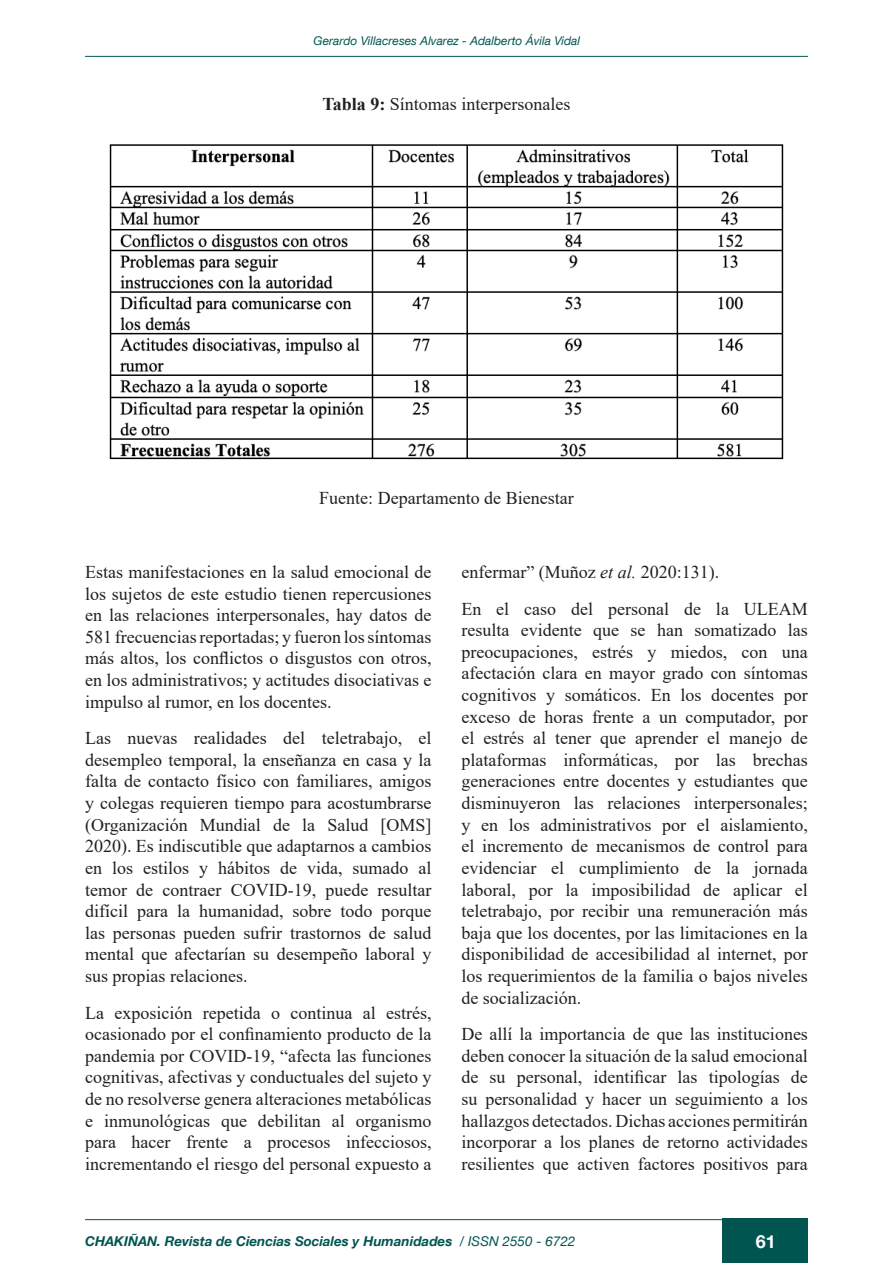
<style>
.page{position:relative;width:893px;height:1263px;background:#fff}
.page>*{position:absolute;margin:0;border:0;box-sizing:border-box;transform-origin:0 0}
.No_Spacing{font:18px/21.6px "Times New Roman";color:#231f20;text-align:justify}
.t1{font:700 18px "Helvetica Neue LT Com";color:#fff}
.t2{font:italic 700 13.5px "Helvetica Neue LT Com";color:#005551}
.t3{font:italic 12px "Helvetica Neue LT Com";color:#005551}
.s1{font-weight:700}
.s2{font-style:italic}
.s3{font-weight:400}
</style>
<div class="page">
<hr style="left:85px;top:56px;width:723px;height:1px;background:#005551">
<div style="left:723px;top:1219px;width:85px;height:44px;background:#005551"></div>
<hr style="left:85px;top:1219px;width:723px;height:1px;background:#005551">
<img style="left:109px;top:144px;width:675px;height:316px">
<p class="t3" style="left:314px;top:33px;width:268px">Gerardo Villacreses Alvarez - Adalberto Ávila Vidal</p>
<p class="No_Spacing" style="left:323px;top:93px;width:249px"><span class="s1">Tabla 9:</span> Síntomas interpersonales</p>
<p class="No_Spacing" style="left:319px;top:486px;width:256px">Fuente: Departamento de Bienestar</p>
<p class="No_Spacing" style="left:85px;top:561px;width:348px">Estas manifestaciones en la salud emocional de los sujetos de este estudio tienen repercusiones en las relaciones interpersonales, hay datos de 581 frecuencias reportadas; y fueron los síntomas más altos, los conflictos o disgustos con otros, en los administrativos; y actitudes disociativas e impulso al rumor, en los docentes.</p>
<p class="No_Spacing" style="left:85px;top:727px;width:348px">Las nuevas realidades del teletrabajo, el desempleo temporal, la enseñanza en casa y la falta de contacto físico con familiares, amigos y colegas requieren tiempo para acostumbrarse (Organización Mundial de la Salud [OMS] 2020). Es indiscutible que adaptarnos a cambios en los estilos y hábitos de vida, sumado al temor de contraer COVID-19, puede resultar difícil para la humanidad, sobre todo porque las personas pueden sufrir trastornos de salud mental que afectarían su desempeño laboral y sus propias relaciones.</p>
<p class="No_Spacing" style="left:85px;top:1001px;width:348px">La exposición repetida o continua al estrés, ocasionado por el confinamiento producto de la pandemia por COVID-19, “afecta las funciones cognitivas, afectivas y conductuales del sujeto y de no resolverse genera alteraciones metabólicas e inmunológicas que debilitan al organismo para hacer frente a procesos infecciosos, incrementando el riesgo del personal expuesto a</p>
<p class="No_Spacing" style="left:461px;top:561px;width:259px">enfermar” (Muñoz <span class="s2">et al.</span> 2020:131).</p>
<p class="No_Spacing" style="left:461px;top:597px;width:348px">En el caso del personal de la ULEAM resulta evidente que se han somatizado las preocupaciones, estrés y miedos, con una afectación clara en mayor grado con síntomas cognitivos y somáticos. En los docentes por exceso de horas frente a un computador, por el estrés al tener que aprender el manejo de plataformas informáticas, por las brechas generaciones entre docentes y estudiantes que disminuyeron las relaciones interpersonales; y en los administrativos por el aislamiento, el incremento de mecanismos de control para evidenciar el cumplimiento de la jornada laboral, por la imposibilidad de aplicar el teletrabajo, por recibir una remuneración más baja que los docentes, por las limitaciones en la disponibilidad de accesibilidad al internet, por los requerimientos de la familia o bajos niveles de socialización.</p>
<p class="No_Spacing" style="left:461px;top:1023px;width:348px">De allí la importancia de que las instituciones deben conocer la situación de la salud emocional de su personal, identificar las tipologías de su personalidad y hacer un seguimiento a los hallazgos detectados. Dichas acciones permitirán incorporar a los planes de retorno actividades resilientes que activen factores positivos para</p>
<p class="t2" style="left:85px;top:1232px;width:492px">CHAKIÑAN. Revista de Ciencias Sociales y Humanidades <span class="s3">/ ISSN 2550 - 6722</span></p>
<p class="t1" style="left:756px;top:1230px;width:22px">61</p>
</div>
